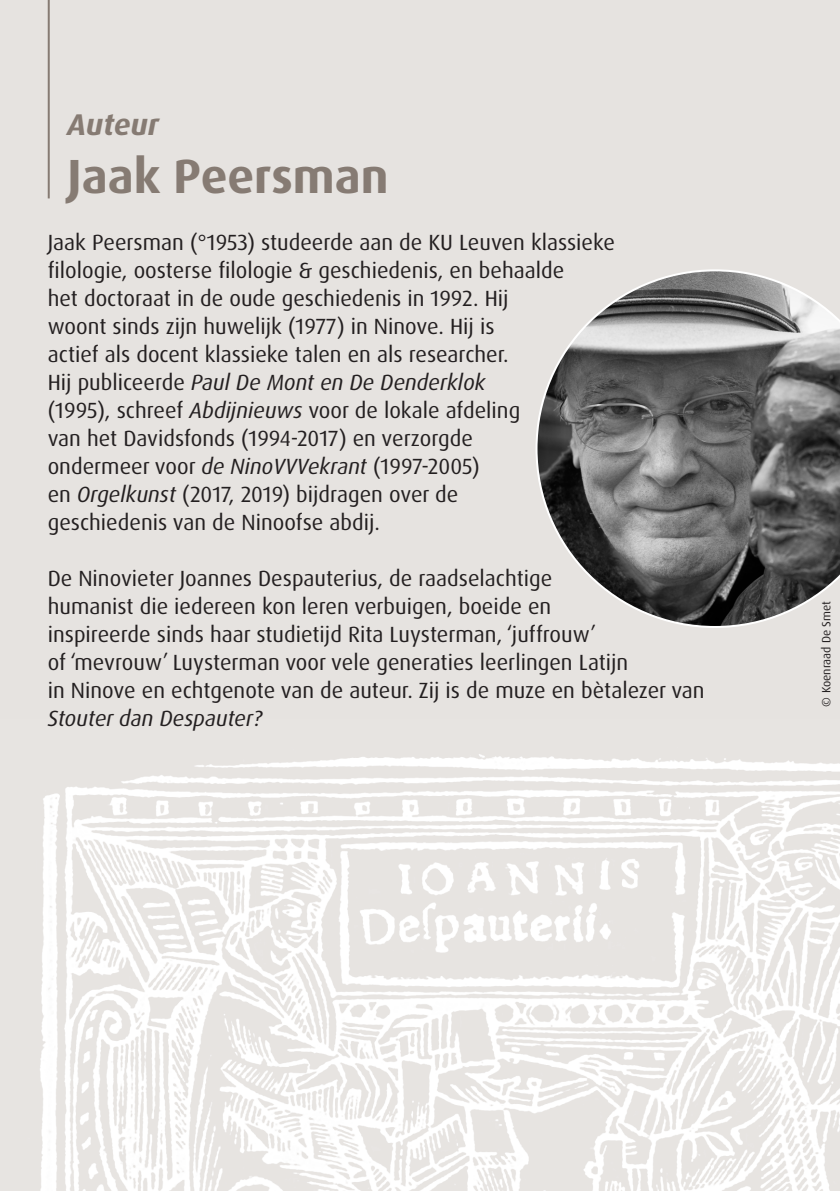
<style>
.page{position:relative;width:840px;height:1191px;background:#fff}
.page>*{position:absolute;margin:0;border:0;box-sizing:border-box;transform-origin:0 0}
.t1{font:700 48px "Dax Pro";color:#867b73}
.t2{font:italic 700 30px "Dax Pro";color:#867b73}
.body{font:22px/28px "Dax Pro";color:#231f20}
.body-2{font:12px "Dax Pro";color:#231f20}
.s1{font-style:italic}
</style>
<div class="page">
<div style="left:0;top:0;width:839px;height:1191px;background:#e6e3e0"></div>
<img style="left:40px;top:719px;width:799px;height:472px">
<svg style="left:535px;top:269px;width:304px;height:359px"></svg>
<hr style="left:48px;top:0;width:2px;height:198px;background:#867b73">
<p class="t2" style="left:68px;top:105px;width:93px">Auteur</p>
<p class="t1" style="left:68px;top:145px;width:322px">Jaak Peersman</p>
<p class="body" style="left:48px;top:228px;width:568px">Jaak Peersman (°1953) studeerde aan de KU Leuven klassieke</p>
<p class="body" style="left:48px;top:256px;width:517px">filologie, oosterse filologie &amp; geschiedenis, en behaalde het doctoraat in de oude geschiedenis in 1992. Hij woont sinds zijn huwelijk (1977) in Ninove. Hij is<br>actief als docent klassieke talen en als researcher.<br>Hij publiceerde <span class="s1">Paul De Mont en De Denderklok<br></span>(1995), schreef <span class="s1">Abdijnieuws</span> voor de lokale afdeling<br>van het Davidsfonds (1994-2017) en verzorgde ondermeer voor <span class="s1">de NinoVVVekrant</span> (1997-2005)<br>en <span class="s1">Orgelkunst</span> (2017, 2019) bijdragen over de geschiedenis van de Ninoofse abdij.</p>
<p class="body" style="left:48px;top:564px;width:582px">De Ninovieter Joannes Despauterius, de raadselachtige humanist die iedereen kon leren verbuigen, boeide en inspireerde sinds haar studietijd Rita Luysterman, ‘juffrouw’<br>of ‘mevrouw’ Luysterman voor vele generaties leerlingen Latijn</p>
<p class="body" style="left:48px;top:676px;width:658px">in Ninove en echtgenote van de auteur. Zij is de muze en bètalezer van<br><span class="s1">Stouter dan Despauter?</span></p>
<p class="body-2" style="left:818px;top:706px;width:107px;rotate:-90deg">© Koenraad De Smet</p>
</div>
